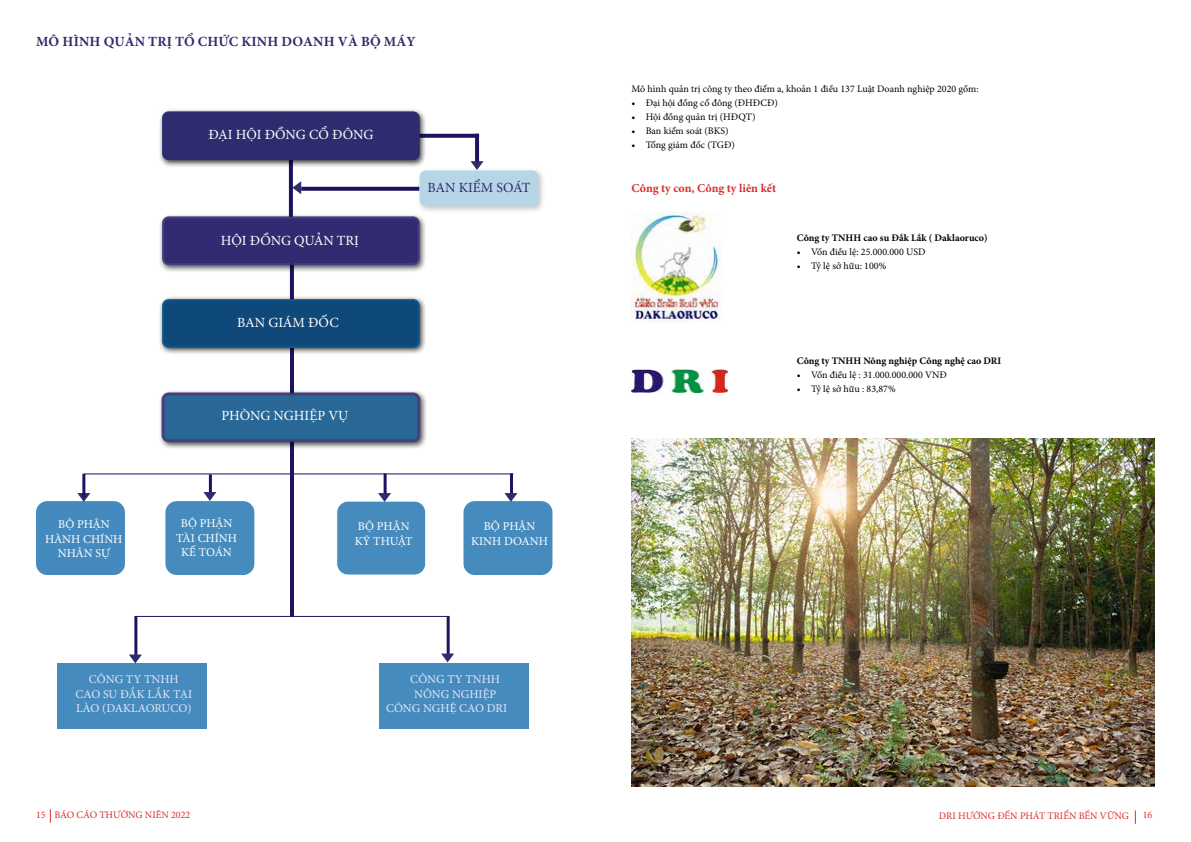
<style>
.page{position:relative;width:1191px;height:842px;background:#fff}
.page>*{position:absolute;margin:0;border:0;box-sizing:border-box;transform-origin:0 0}
.t1{font:14px "Minion Pro";letter-spacing:-.005em;color:#fff}
.t2{font:700 14px "Minion Pro";letter-spacing:.01em;color:#2e2c6e}
.t3{font:14px "Minion Pro";color:#2e2c6e}
.t4{font:12px/14.4px "Minion Pro";color:#e6e6fa;text-align:center}
.t5{font:12px/14.4px "Minion Pro";color:#fff;text-align:center}
.t6{font:700 12px "Minion Pro";letter-spacing:-.005em;color:#d92d28}
.t7{font:10px "Minion Pro";color:#000}
.t8{font:700 10px "Minion Pro";color:#000}
.t9{font:10px "Minion Pro";color:#d92d28}
</style>
<div class="page">
<svg style="left:427px;top:134px;width:48px;height:4px"></svg>
<svg style="left:289px;top:167px;width:4px;height:46px"></svg>
<svg style="left:475px;top:134px;width:4px;height:27px"></svg>
<svg style="left:290px;top:272px;width:4px;height:24px"></svg>
<hr style="left:290px;top:347px;width:4px;height:47px;background:#1c1463">
<hr style="left:290px;top:441px;width:4px;height:176px;background:#1c1463">
<div style="left:159px;top:108px;width:268px;height:59px;background:#000;opacity:.75"></div>
<div style="left:163px;top:112px;width:256px;height:47px;background:#2e2c6e;border-radius:6px"></div>
<div style="left:162px;top:111px;width:258px;height:49px;border:2px solid #2e2c6e;border-radius:6px"></div>
<div style="left:159px;top:213px;width:268px;height:59px;background:#000;opacity:.75"></div>
<div style="left:163px;top:217px;width:256px;height:47px;background:#332b72;border-radius:6px"></div>
<div style="left:162px;top:216px;width:258px;height:49px;border:2px solid #2e2c6e;border-radius:6px"></div>
<div style="left:416px;top:167px;width:129px;height:46px;background:#000;opacity:.75"></div>
<div style="left:420px;top:170px;width:118px;height:36px;background:#b6d6e8;border-radius:6px"></div>
<div style="left:159px;top:296px;width:268px;height:59px;background:#000;opacity:.75"></div>
<div style="left:163px;top:300px;width:256px;height:47px;background:#0f497a;border-radius:6px"></div>
<div style="left:162px;top:299px;width:258px;height:49px;border:2px solid #10568b;border-radius:6px"></div>
<div style="left:158px;top:389px;width:269px;height:60px;background:#000;opacity:.75"></div>
<div style="left:163px;top:394px;width:256px;height:47px;background:#286796;border-radius:6px"></div>
<div style="left:162px;top:392px;width:258px;height:50px;border:3px solid #2e2c6e;border-radius:6px"></div>
<div style="left:57px;top:663px;width:150px;height:66px;background:#458bbe"></div>
<div style="left:379px;top:663px;width:150px;height:66px;background:#458bbe"></div>
<hr style="left:134px;top:616px;width:316px;height:1px;background:#1c1463">
<svg style="left:301px;top:187px;width:118px;height:4px"></svg>
<hr style="left:134px;top:616px;width:3px;height:42px;background:#1c1463">
<hr style="left:447px;top:617px;width:3px;height:41px;background:#1c1463">
<svg style="left:292px;top:181px;width:9px;height:13px"></svg>
<svg style="left:129px;top:654px;width:13px;height:10px"></svg>
<svg style="left:441px;top:653px;width:13px;height:10px"></svg>
<div style="left:36px;top:501px;width:89px;height:74px;background:#458abe;border-radius:11px"></div>
<div style="left:165px;top:501px;width:89px;height:74px;background:#458bbe;border-radius:11px"></div>
<div style="left:337px;top:501px;width:89px;height:74px;background:#458bbe;border-radius:11px"></div>
<div style="left:336px;top:501px;width:90px;height:74px;border:1px solid #fff;border-radius:11px"></div>
<div style="left:463px;top:501px;width:89px;height:74px;background:#458bbe;border-radius:11px"></div>
<hr style="left:84px;top:473px;width:429px;height:1px;background:#1c1463">
<svg style="left:77px;top:493px;width:13px;height:9px"></svg>
<hr style="left:209px;top:474px;width:3px;height:24px;background:#1c1463">
<svg style="left:203px;top:492px;width:13px;height:9px"></svg>
<svg style="left:470px;top:161px;width:13px;height:9px"></svg>
<hr style="left:383px;top:473px;width:3px;height:24px;background:#1c1463">
<svg style="left:378px;top:493px;width:13px;height:9px"></svg>
<hr style="left:510px;top:473px;width:3px;height:24px;background:#1c1463">
<svg style="left:504px;top:493px;width:13px;height:9px"></svg>
<hr style="left:82px;top:474px;width:3px;height:24px;background:#1c1463">
<img style="left:631px;top:211px;width:89px;height:111px">
<img style="left:631px;top:369px;width:96px;height:23px">
<img style="left:631px;top:438px;width:524px;height:349px">
<svg style="left:50px;top:809px;width:1px;height:14px"></svg>
<svg style="left:1134px;top:810px;width:1px;height:14px"></svg>
<h1 class="t2" style="left:36px;top:32px;width:381px">MÔ HÌNH QUẢN TRỊ TỔ CHỨC KINH DOANH VÀ BỘ MÁY</h1>
<h1 class="t1" style="left:208px;top:125px;width:166px">ĐẠI HỘI ĐỒNG CỔ ĐÔNG</h1>
<h1 class="t1" style="left:221px;top:231px;width:140px">HỘI ĐỒNG QUẢN TRỊ</h1>
<h1 class="t1" style="left:237px;top:314px;width:103px">BAN GIÁM ĐỐC</h1>
<h1 class="t1" style="left:221px;top:406px;width:129px">PHÒNG NGHIỆP VỤ</h1>
<h1 class="t3" style="left:427px;top:178px;width:104px">BAN KIỂM SOÁT</h1>
<p class="t5" style="left:45px;top:517px;width:79px">BỘ PHẬN<br>HÀNH CHÍNH<br>NHÂN SỰ</p>
<p class="t5" style="left:176px;top:516px;width:63px">BỘ PHẬN<br>TÀI CHÍNH<br>KẾ TOÁN</p>
<p class="t5" style="left:355px;top:519px;width:59px;text-align:left">BỘ PHẬN<br>KỸ THUẬT</p>
<p class="t5" style="left:471px;top:519px;width:78px">BỘ PHẬN<br>KINH DOANH</p>
<p class="t4" style="left:75px;top:672px;width:118px">CÔNG TY TNHH<br>CAO SU ĐẮK LẮK TẠI<br>LÀO (DAKLAORUCO)</p>
<p class="t4" style="left:410px;top:672px;width:91px">CÔNG TY TNHH</p>
<p class="t4" style="left:414px;top:687px;width:84px">NÔNG NGHIỆP</p>
<p class="t4" style="left:386px;top:701px;width:123px">CÔNG NGHỆ CAO DRI</p>
<p class="t7" style="left:631px;top:82px;width:349px">Mô hình quản trị công ty theo điểm a, khoản 1 điều 137 Luật Doanh nghiệp 2020 gồm:</p>
<p class="t7" style="left:631px;top:96px;width:148px">• Đại hội đồng cổ đông (ĐHĐCĐ)</p>
<p class="t7" style="left:631px;top:110px;width:125px">• Hội đồng quản trị (HĐQT)</p>
<p class="t7" style="left:631px;top:124px;width:99px">• Ban kiểm soát (BKS)</p>
<p class="t7" style="left:631px;top:138px;width:105px">• Tổng giám đốc (TGĐ)</p>
<p class="t6" style="left:631px;top:180px;width:146px">Công ty con, Công ty liên kết</p>
<p class="t8" style="left:797px;top:230px;width:192px">Công ty TNHH cao su Đắk Lắk ( Daklaoruco)</p>
<p class="t7" style="left:797px;top:245px;width:130px">• Vốn điều lệ: 25.000.000 USD</p>
<p class="t7" style="left:797px;top:259px;width:91px">• Tỷ lệ sở hữu: 100%</p>
<p class="t8" style="left:797px;top:354px;width:206px">Công ty TNHH Nông nghiệp Công nghệ cao DRI</p>
<p class="t7" style="left:797px;top:368px;width:152px">• Vốn điều lệ : 31.000.000.000 VNĐ</p>
<p class="t7" style="left:797px;top:382px;width:100px">• Tỷ lệ sở hữu : 83,87%</p>
<p class="t9" style="left:36px;top:808px;width:156px">15 BÁO CÁO THƯỜNG NIÊN 2022</p>
<p class="t9" style="left:939px;top:809px;width:191px">DRI HƯỚNG ĐẾN PHÁT TRIỂN BỀN VỮNG</p>
<p class="t9" style="left:1142px;top:808px;width:11px">16</p>
</div>
